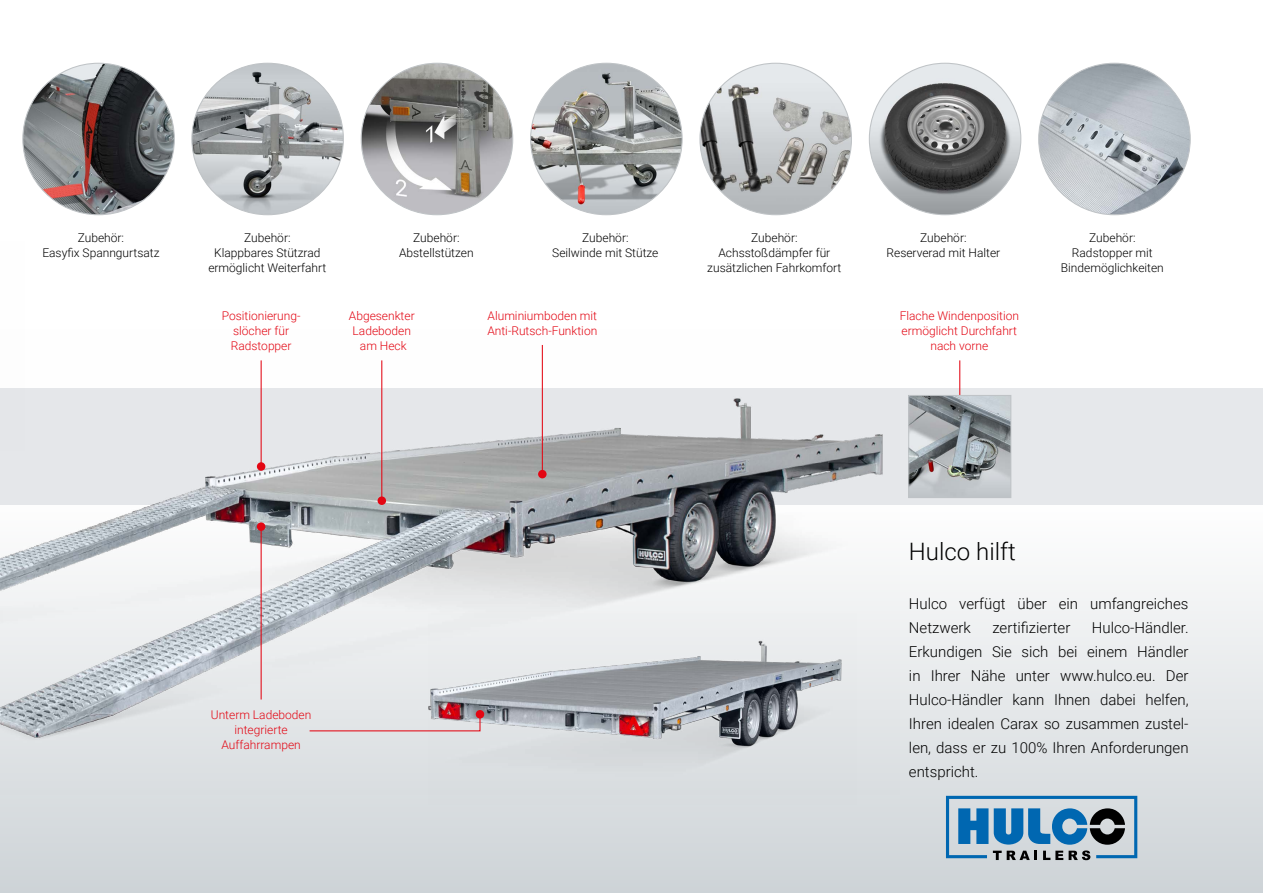
<style>
.page{position:relative;width:1263px;height:893px;background:#fff}
.page>*{position:absolute;margin:0;border:0;box-sizing:border-box;transform-origin:0 0}
.t1{font:300 24px "Roboto";color:#000}
.t2{font:300 15px/24px "Roboto";color:#000}
.t3{font:300 12px/15px "Roboto";color:#000;text-align:center}
.t4{font:300 12px/15px "Roboto";color:#e30613;text-align:center}
</style>
<div class="page">
<div style="left:0;top:388px;width:1263px;height:117px;background:#e6e8eb"></div>
<div style="left:0;top:505px;width:1263px;height:388px;background:linear-gradient(to bottom,#fefefe,#cdd3d7)"></div>
<hr style="left:0;top:505px;width:1px;height:388px;background:#ccd2d6">
<svg style="left:946px;top:796px;width:191px;height:64px;background:#779db9"></svg>
<img style="left:0;top:345px;width:900px;height:450px">
<img style="left:0;top:345px;width:25px;height:105px">
<img style="left:361px;top:63px;width:152px;height:152px;border-radius:76px">
<img style="left:531px;top:63px;width:151px;height:152px;border-radius:76px">
<img style="left:700px;top:63px;width:151px;height:152px;border-radius:76px">
<img style="left:869px;top:63px;width:152px;height:152px;border-radius:76px">
<img style="left:1039px;top:63px;width:151px;height:152px;border-radius:76px">
<img style="left:192px;top:63px;width:151px;height:152px;border-radius:76px">
<hr style="left:959px;top:360px;width:1px;height:66px;background:#e30613">
<img style="left:910px;top:397px;width:99px;height:99px">
<div style="left:908px;top:395px;width:103px;height:103px;border:1px solid #bfc3c6"></div>
<img style="left:23px;top:63px;width:151px;height:152px;border-radius:76px">
<hr style="left:542px;top:345px;width:1px;height:129px;background:#e30613">
<hr style="left:381px;top:360px;width:1px;height:138px;background:#e30613">
<hr style="left:261px;top:360px;width:1px;height:105px;background:#e30613">
<hr style="left:261px;top:527px;width:1px;height:172px;background:#e30613">
<div style="left:538px;top:470px;width:9px;height:8px;background:#e30613;border-radius:50%"></div>
<div style="left:378px;top:496px;width:8px;height:9px;background:#e30613;border-radius:50%"></div>
<div style="left:257px;top:462px;width:8px;height:9px;background:#e30613;border-radius:50%"></div>
<div style="left:257px;top:522px;width:8px;height:9px;background:#e30613;border-radius:50%"></div>
<img style="left:429px;top:613px;width:427px;height:191px">
<svg style="left:308px;top:714px;width:173px;height:18px;background:#dccbcf"></svg>
<div style="left:476px;top:710px;width:8px;height:8px;background:#e30613;border-radius:50%"></div>
<p class="t3" style="left:42px;top:230px;width:119px">Zubehör:<br>Easyfix Spanngurtsatz</p>
<p class="t3" style="left:208px;top:230px;width:119px">Zubehör:<br>Klappbares Stützrad ermöglicht Weiterfahrt</p>
<p class="t3" style="left:552px;top:230px;width:108px">Zubehör:<br>Seilwinde mit Stütze</p>
<p class="t3" style="left:707px;top:230px;width:136px">Zubehör:<br>Achsstoßdämpfer für zusätzlichen Fahrkomfort</p>
<p class="t3" style="left:886px;top:230px;width:115px">Zubehör:<br>Reserverad mit Halter</p>
<p class="t3" style="left:1061px;top:230px;width:104px">Zubehör:<br>Radstopper mit<br>Bindemöglichkeiten</p>
<p class="t3" style="left:399px;top:230px;width:76px">Zubehör:<br>Abstellstützen</p>
<p class="t4" style="left:222px;top:308px;width:80px">Positionierung&shy;slöcher für<br>Radstopper</p>
<p class="t4" style="left:349px;top:308px;width:67px">Abgesenkter<br>Ladeboden am Heck</p>
<p class="t4" style="left:487px;top:308px;width:111px;text-align:left">Aluminiumboden mit<br>Anti-Rutsch-Funktion</p>
<p class="t4" style="left:900px;top:308px;width:121px">Flache Windenposition ermöglicht Durchfahrt nach vorne</p>
<p class="t4" style="left:211px;top:707px;width:102px">Unterm Ladeboden integrierte<br>Auffahrrampen</p>
<h1 class="t1" style="left:909px;top:534px;width:108px">Hulco hilft</h1>
<p class="t2" style="left:909px;top:591px;width:281px">Hulco verfügt über ein umfangreiches<br>Netzwerk</p>
<p class="t2" style="left:992px;top:615px;width:80px">zertifizierter</p>
<p class="t2" style="left:909px;top:615px;width:281px;text-align:justify;text-indent:183px">Hulco-Händler.<br>Erkundigen Sie sich bei einem Händler in Ihrer Nähe unter www.hulco.eu. Der Hulco-Händler kann Ihnen dabei helfen, Ihren idealen Carax so zusammen zustel&shy;len, dass er zu 100% Ihren Anforderungen entspricht.</p>
</div>
